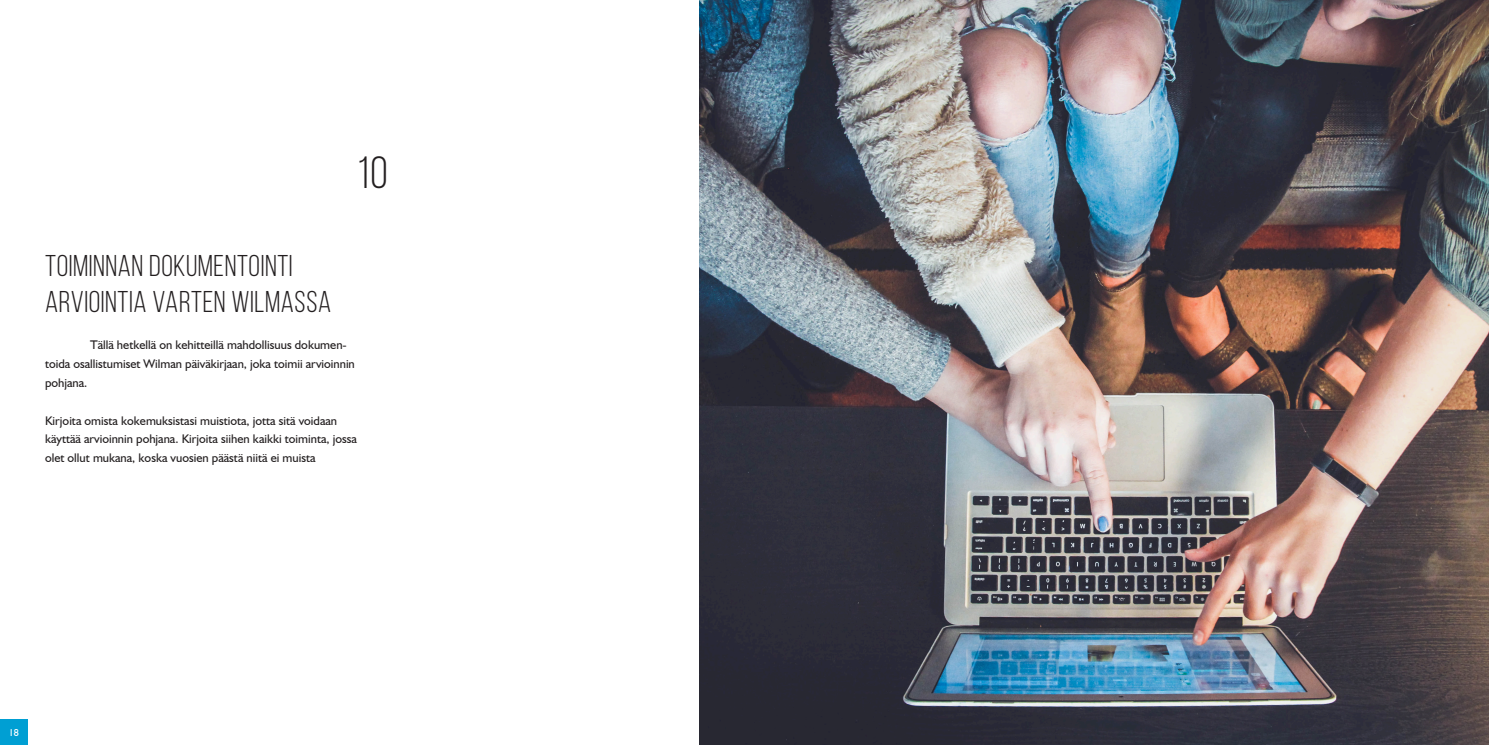
<style>
.page{position:relative;width:1489px;height:745px;background:#fff}
.page>*{position:absolute;margin:0;border:0;box-sizing:border-box;transform-origin:0 0}
.t1{font:45px "Bebas Neue";color:#231f20}
.t2{font:30px "Bebas Neue";letter-spacing:.02em;color:#231f20}
.t3{font:12.5px/18.8px "Humanist 521 BT";color:#231f20}
.t4{font:10px "Humanist 521 BT";color:#fff}
</style>
<div class="page">
<div style="left:0;top:718px;width:28px;height:26px;background:#009fd3"></div>
<img style="left:699px;top:0;width:789px;height:744px">
<p class="t1" style="left:357px;top:148px;width:32px">10</p>
<p class="t2" style="left:45px;top:249px;width:249px">TOIMINNAN DOKUMENTOINTI</p>
<p class="t2" style="left:45px;top:285px;width:287px">ARVIOINTIA VARTEN WILMASSA</p>
<p class="t3" style="left:45px;top:335px;width:311px;text-indent:45px">Tällä hetkellä on kehitteillä mahdollisuus dokumen&shy;toida osallistumiset Wilman päiväkirjaan, joka toimii arvioinnin pohjana.</p>
<p class="t3" style="left:45px;top:410px;width:313px">Kirjoita omista kokemuksistasi muistiota, jotta sitä voidaan käyttää arvioinnin pohjana. Kirjoita siihen kaikki toiminta, jossa olet ollut mukana, koska vuosien päästä niitä ei muista</p>
<p class="t4" style="left:9px;top:725px;width:12px">18</p>
</div>
